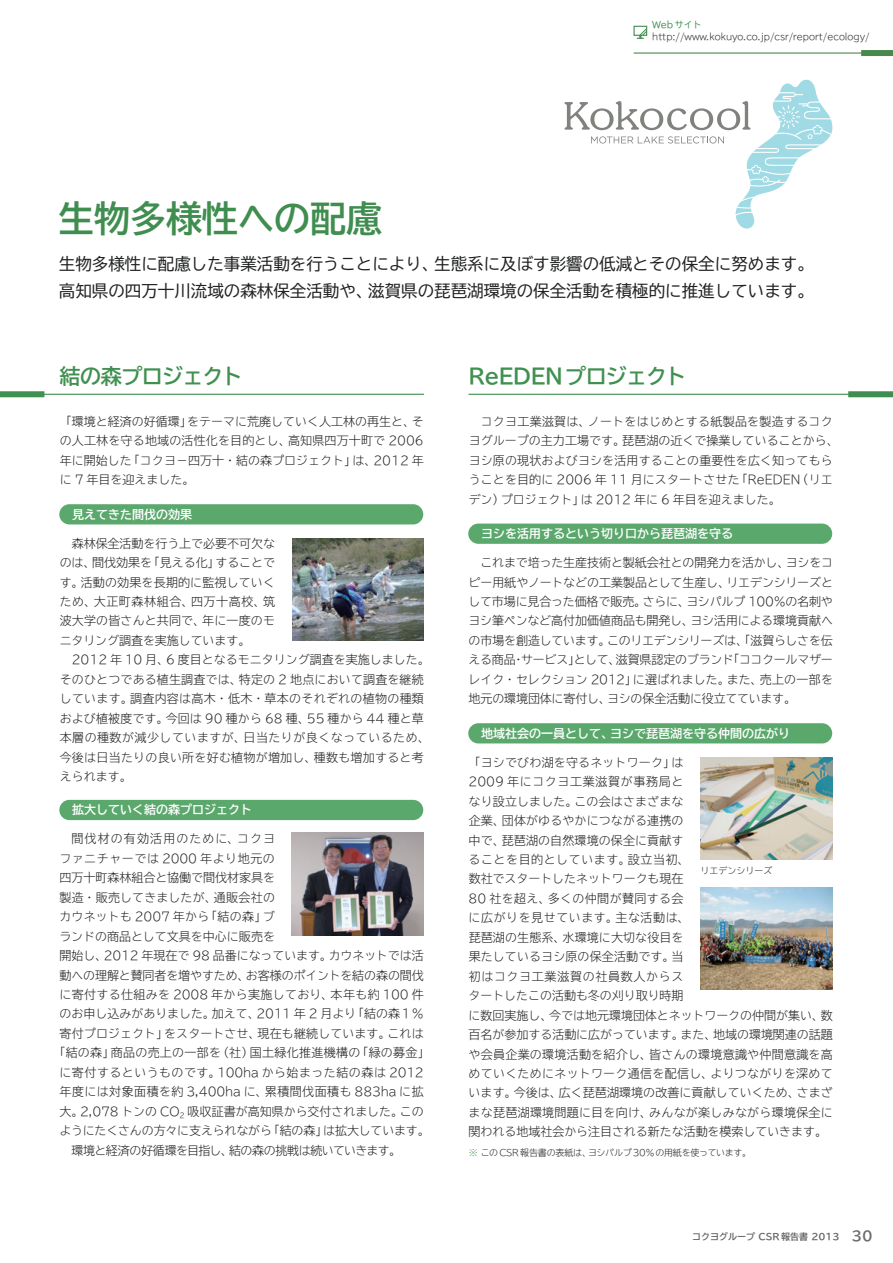
<style>
.page{position:relative;width:893px;height:1263px;background:#fff}
.page>*{position:absolute;margin:0;border:0;box-sizing:border-box;transform-origin:0 0}
.t1{font:700 36px "TBUD Go Std";color:#408e4f}
.t2{font:700 21px "TBUD Go Std";letter-spacing:-.03em;color:#409050}
.t3{font:16.5px/26.8px "TBUD Go Std";color:#202122}
.t4{font:300 12px/19.5px "TBUD Go Std Super";letter-spacing:.01em;color:#202122;text-align:justify}
.t5{font:700 12px "TBUD Go Std";color:#fff}
.t6{font:300 12px "TBUD Go Std Super";letter-spacing:.035em;color:#202122}
.t7{font:300 12px "TBUD Go Std Super";letter-spacing:-.01em;color:#202122}
.t8{font:300 12px "TBUD Go Std Super";letter-spacing:-.015em;color:#202122}
.t9{font:300 12px "TBUD Go Std Super";letter-spacing:-.04em;color:#202122}
.t10{font:300 12px "TBUD Go Std Super";letter-spacing:.04em;color:#202122}
.t11{font:300 12px "TBUD Go Std Super";letter-spacing:.09em;color:#202122}
.t12{font:300 9px "TBUD Go Std Super";letter-spacing:-.01em;color:#202122}
.t13{font:300 9px "TBUD Go Std Super";letter-spacing:-.03em;color:#202122}
.t14{font:700 9px "TBUD Go Std";color:#616365}
.t15{font:300 9px "TBUD Go Std Super";color:#231f20}
.t16{font:9px "TBUD Go Std";color:#408e4f}
.s1{color:#408e4f}
.s2{font-size:13.5px;color:#6a6b6e}
</style>
<div class="page">
<hr style="left:13px;top:394px;width:411px;height:1px;background:#409050">
<div style="left:0;top:391px;width:44px;height:6px;background:#409050"></div>
<hr style="left:468px;top:394px;width:425px;height:1px;background:#408e4f">
<div style="left:848px;top:391px;width:45px;height:6px;background:#408e4f"></div>
<div style="left:59px;top:504px;width:364px;height:20px;background:#5ba86d;border-radius:10px"></div>
<div style="left:468px;top:524px;width:364px;height:20px;background:#5ba86d;border-radius:10px"></div>
<div style="left:468px;top:723px;width:364px;height:20px;background:#5ba86d;border-radius:10px"></div>
<div style="left:59px;top:800px;width:364px;height:20px;background:#5ba86d;border-radius:10px"></div>
<img style="left:292px;top:538px;width:132px;height:102px">
<img style="left:701px;top:757px;width:131px;height:103px">
<img style="left:701px;top:887px;width:131px;height:103px">
<hr style="left:634px;top:52px;width:259px;height:2px;background:#47894d">
<div style="left:861px;top:50px;width:32px;height:6px;background:#47894d"></div>
<div style="left:633px;top:26px;width:14px;height:10px;border:1px solid #408e4f"></div>
<svg style="left:637px;top:28px;width:10px;height:11px"></svg>
<img style="left:292px;top:833px;width:132px;height:102px">
<svg style="left:564px;top:80px;width:268px;height:149px"></svg>
<p class="t16" style="left:652px;top:18px;width:51px">Webサイト</p>
<p class="t12" style="left:652px;top:30px;width:219px">http://www.kokuyo.co.jp/csr/report/ecology/</p>
<h1 class="t1" style="left:58px;top:189px;width:325px">生物多様性への配慮</h1>
<h3 class="t3" style="left:59px;top:250px;width:756px">生物多様性に配慮した事業活動を行うことにより、生態系に及ぼす影響の低減とその保全に努めます。高知県の四万十川流域の森林保全活動や、滋賀県の琵琶湖環境の保全活動を積極的に推進しています。</h3>
<h2 class="t2" style="left:59px;top:359px;width:185px">結の森プロジェクト</h2>
<h2 class="t2" style="left:469px;top:359px;width:219px">ReEDENプロジェクト</h2>
<p class="t4" style="left:60px;top:411px;width:366px">「環境と経済の好循環」をテーマに荒廃していく人工林の再生と、その人工林を守る地域の活性化を目的とし、高知県四万十町で 2006年に開始した「コクヨ－四万十・結の森プロジェクト」は、2012 年に 7 年目を迎えました。</p>
<p class="t4" style="left:469px;top:411px;width:372px;text-align:left;text-indent:12px">コクヨ工業滋賀は、ノートをはじめとする紙製品を製造するコクヨグループの主力工場です。琵琶湖の近くで操業していることから、ヨシ原の現状およびヨシを活用することの重要性を広く知ってもらうことを目的に 2006 年 11 月にスタートさせた「ReEDEN（リエデン）プロジェクト」は 2012 年に 6 年目を迎えました。</p>
<p class="t5" style="left:72px;top:504px;width:121px">見えてきた間伐の効果</p>
<p class="t4" style="left:60px;top:533px;width:217px;text-indent:12px">森林保全活動を行う上で必要不可欠なのは、間伐効果を「見える化」することです。活動の効果を長期的に監視していくため、大正町森林組合、四万十高校、筑波大学の皆さんと共同で、年に一度のモニタリング調査を実施しています。</p>
<p class="t4" style="left:60px;top:650px;width:372px;text-align:left;text-indent:12px">2012 年 10 月、6 度目となるモニタリング調査を実施しました。そのひとつである植生調査では、特定の 2 地点において調査を継続しています。調査内容は高木・低木・草本のそれぞれの植物の種類および植被度です。今回は 90 種から 68 種、55 種から 44 種と草本層の種数が減少していますが、日当たりが良くなっているため、今後は日当たりの良い所を好む植物が増加し、種数も増加すると考えられます。</p>
<p class="t5" style="left:72px;top:800px;width:181px">拡大していく結の森プロジェクト</p>
<p class="t11" style="left:71px;top:829px;width:205px">間伐材の有効活用のために、コクヨ</p>
<p class="t10" style="left:59px;top:848px;width:217px">ファニチャーでは 2000 年より地元の</p>
<p class="t4" style="left:59px;top:868px;width:217px">四万十町森林組合と協働で間伐材家具を</p>
<p class="t4" style="left:60px;top:887px;width:217px">製造・販売してきましたが、通販会社の</p>
<p class="t4" style="left:59px;top:906px;width:217px">カウネットも 2007 年から「結の森」ブ</p>
<p class="t4" style="left:59px;top:926px;width:217px">ランドの商品として文具を中心に販売を</p>
<p class="t7" style="left:59px;top:946px;width:366px">開始し、2012 年現在で 98 品番になっています。カウネットでは活</p>
<p class="t7" style="left:60px;top:965px;width:366px">動への理解と賛同者を増やすため、お客様のポイントを結の森の間伐</p>
<p class="t4" style="left:59px;top:984px;width:366px">に寄付する仕組みを 2008 年から実施しており、本年も約 100 件</p>
<p class="t4" style="left:59px;top:1004px;width:366px">のお申し込みがありました。加えて、2011 年 2 月より「結の森１％</p>
<p class="t4" style="left:60px;top:1023px;width:366px">寄付プロジェクト」をスタートさせ、現在も継続しています。これは</p>
<p class="t4" style="left:53px;top:1043px;width:378px">「結の森」商品の売上の一部を（社）国土緑化推進機構の「緑の募金」</p>
<p class="t6" style="left:59px;top:1062px;width:366px">に寄付するというものです。100ha から始まった結の森は 2012</p>
<p class="t6" style="left:60px;top:1082px;width:366px">年度には対象面積を約 3,400ha に、累積間伐面積も 883ha に拡</p>
<p class="t4" style="left:60px;top:1101px;width:366px">大。2,078 トンの CO<sub>2</sub> 吸収証書が高知県から交付されました。この</p>
<p class="t8" style="left:59px;top:1121px;width:372px">ようにたくさんの方々に支えられながら「結の森」は拡大しています。</p>
<p class="t9" style="left:71px;top:1140px;width:331px">環境と経済の好循環を目指し、結の森の挑戦は続いていきます。</p>
<p class="t5" style="left:481px;top:524px;width:253px">ヨシを活用するという切り口から琵琶湖を守る</p>
<p class="t4" style="left:468px;top:552px;width:366px;text-indent:12px">これまで培った生産技術と製紙会社との開発力を活かし、ヨシをコピー用紙やノートなどの工業製品として生産し、リエデンシリーズとして市場に見合った価格で販売。さらに、ヨシパルプ 100％の名刺やヨシ筆ペンなど高付加価値商品も開発し、ヨシ活用による環境貢献への市場を創造しています。このリエデンシリーズは、「滋賀らしさを伝える商品・サービス」として、滋賀県認定のブランド「ココクールマザーレイク・セレクション 2012」に選ばれました。また、売上の一部を地元の環境団体に寄付し、ヨシの保全活動に役立てています。</p>
<p class="t5" style="left:481px;top:723px;width:310px">地域社会の一員として、ヨシで琵琶湖を守る仲間の広がり</p>
<p class="t4" style="left:469px;top:752px;width:366px;text-align:left">「ヨシでびわ湖を守るネットワーク」は<br>2009 年にコクヨ工業滋賀が事務局と<br>なり設立しました。この会はさまざまな<br>企業、団体がゆるやかにつながる連携の<br>中で、琵琶湖の自然環境の保全に貢献す<br>ることを目的としています。設立当初、<br>数社でスタートしたネットワークも現在<br>80 社を超え、多くの仲間が賛同する会<br>に広がりを見せています。主な活動は、<br>琵琶湖の生態系、水環境に大切な役目を<br>果たしているヨシ原の保全活動です。当<br>初はコクヨ工業滋賀の社員数人からス<br>タートしたこの活動も冬の刈り取り時期<br>に数回実施し、今では地元環境団体とネットワークの仲間が集い、数百名が参加する活動に広がっています。また、地域の環境関連の話題や会員企業の環境活動を紹介し、皆さんの環境意識や仲間意識を高めていくためにネットワーク通信を配信し、よりつながりを深めています。今後は、広く琵琶湖環境の改善に貢献していくため、さまざまな琵琶湖環境問題に目を向け、みんなが楽しみながら環境保全に関われる地域社会から注目される新たな活動を模索していきます。</p>
<p class="t13" style="left:469px;top:1145px;width:284px"><span class="s1">※</span> このCSR 報告書の表紙は、ヨシパルプ 30%の用紙を使っています。</p>
<p class="t15" style="left:701px;top:863px;width:73px">リエデンシリーズ</p>
<p class="t14" style="left:692px;top:1229px;width:182px">コクヨグループ CSR報告書 2013 <span class="s2">30</span></p>
</div>
